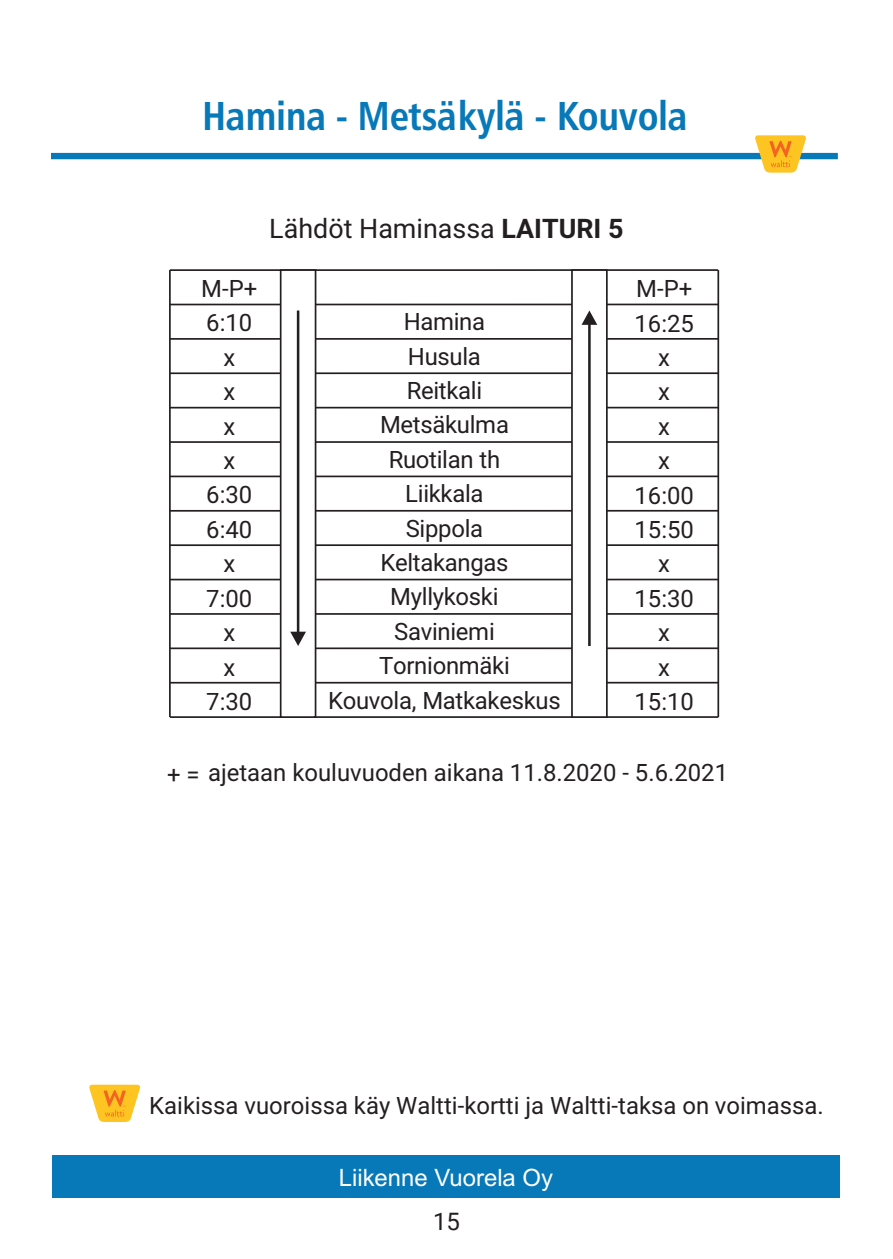
<style>
.page{position:relative;width:893px;height:1259px;background:#fff}
.page>*{position:absolute;margin:0;border:0;box-sizing:border-box;transform-origin:0 0}
.t1{font:40.5px "Humanist 777 BT Roman Condensed B Bold";letter-spacing:-.01em;color:#0778b8}
.t2{font:27px "Roboto";color:#231f20}
.t3{font:24px/34.5px "Roboto";letter-spacing:-.01em;color:#231f20;text-align:center}
.t4{font:24px "Arial";color:#fff}
.s1{font-weight:700}
</style>
<div class="page">
<hr style="left:169px;top:270px;width:2px;height:447px;background:#231f20">
<hr style="left:170px;top:269px;width:548px;height:2px;background:#231f20">
<svg style="left:170px;top:303px;width:550px;height:381px"></svg>
<hr style="left:170px;top:716px;width:548px;height:2px;background:#231f20">
<div style="left:280px;top:269px;width:36px;height:449px;background:#fff;border:2px solid #231f20"></div>
<div style="left:571px;top:269px;width:37px;height:449px;background:#fff;border:2px solid #231f20"></div>
<hr style="left:588px;top:323px;width:3px;height:323px;background:#231f20">
<svg style="left:581px;top:310px;width:16px;height:15px"></svg>
<div style="left:52px;top:1155px;width:788px;height:42px;background:#0778b8"></div>
<div style="left:51px;top:153px;width:787px;height:6px;background:#0778b8"></div>
<hr style="left:717px;top:270px;width:2px;height:447px;background:#231f20">
<hr style="left:297px;top:310px;width:2px;height:323px;background:#231f20">
<svg style="left:290px;top:631px;width:16px;height:15px"></svg>
<svg style="left:755px;top:135px;width:51px;height:38px"></svg>
<svg style="left:89px;top:1084px;width:51px;height:38px"></svg>
<h1 class="t1" style="left:202px;top:99px;width:487px">Hamina - Metsäkylä - Kouvola</h1>
<p class="t2" style="left:269px;top:218px;width:356px">Lähdöt Haminassa <span class="s1">LAITURI 5</span></p>
<p class="t3" style="left:201px;top:273px;width:58px">M-P+<br>6:10 x<br>x<br>x<br>x<br>6:30<br>6:40 x<br>7:00 x<br>x<br>7:30</p>
<p class="t3" style="left:634px;top:273px;width:61px;text-align:left">M-P+<br>16:25</p>
<p class="t3" style="left:328px;top:306px;width:234px">Hamina<br>Husula<br>Reitkali<br>Metsäkulma<br>Ruotilan th<br>Liikkala<br>Sippola<br>Keltakangas<br>Myllykoski<br>Saviniemi<br>Tornionmäki<br>Kouvola, Matkakeskus</p>
<p class="t3" style="left:658px;top:342px;width:13px;text-align:justify">x x x x</p>
<p class="t3" style="left:634px;top:480px;width:61px">16:00<br>15:50 x<br>15:30 x<br>x<br>15:10</p>
<p class="t3" style="left:167px;top:757px;width:562px">+ = ajetaan kouluvuoden aikana 11.8.2020 - 5.6.2021</p>
<p class="t3" style="left:149px;top:1089px;width:676px">Kaikissa vuoroissa käy Waltti-kortti ja Waltti-taksa on voimassa.</p>
<p class="t4" style="left:339px;top:1168px;width:216px">Liikenne Vuorela Oy</p>
<p class="t3" style="left:433px;top:1203px;width:28px">15</p>
</div>
